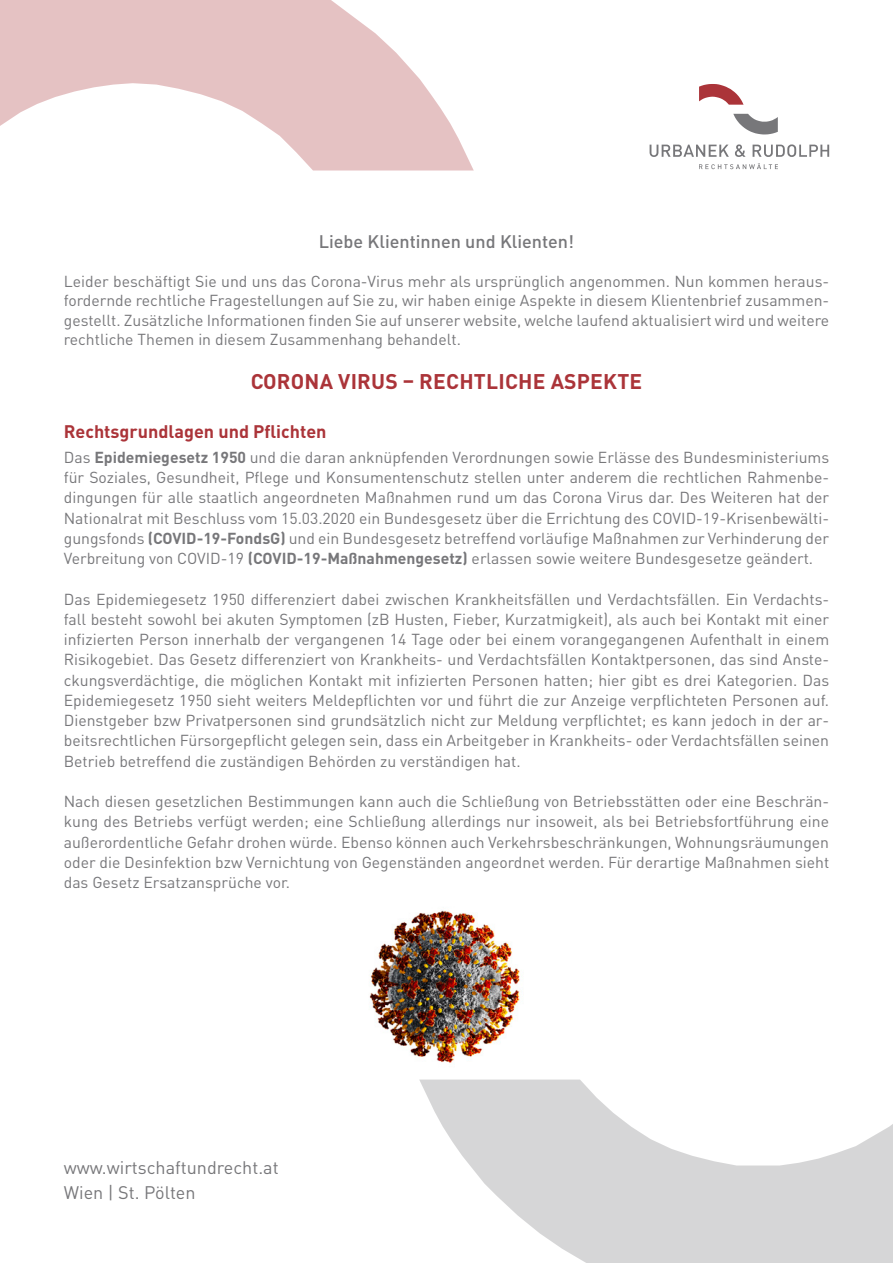
<style>
.page{position:relative;width:893px;height:1263px;background:#fff}
.page>*{position:absolute;margin:0;border:0;box-sizing:border-box;transform-origin:0 0}
.t1{font:700 21px "DIN Pro";letter-spacing:.01em;color:#ab3439}
.t2{font:18px/25.2px "DIN Pro";color:#77777a}
.t3{font:500 18px "DIN Pro";color:#77777a}
.t4{font:700 18px "DIN Pro";color:#ab3439}
.t5{font:15.75px/20.2px "DIN Pro";color:#77777a;text-align:justify}
.s1{font-weight:700}
</style>
<div class="page">
<svg style="left:0;top:0;width:474px;height:171px;fill:#e5c2c3"></svg>
<svg style="left:419px;top:1079px;width:474px;height:184px;fill:#d6d6d7"></svg>
<svg style="left:733px;top:114px;width:45px;height:20px"></svg>
<svg style="left:699px;top:84px;width:45px;height:21px"></svg>
<svg style="left:650px;top:145px;width:79px;height:12px"></svg>
<svg style="left:735px;top:144px;width:11px;height:13px"></svg>
<svg style="left:753px;top:144px;width:76px;height:13px"></svg>
<svg style="left:699px;top:163px;width:79px;height:6px"></svg>
<img style="left:369px;top:910px;width:151px;height:153px">
<p class="t3" style="left:319px;top:229px;width:257px">Liebe Klientinnen und Klienten!</p>
<p class="t5" style="left:64px;top:271px;width:767px;line-height:19.5px">Leider beschäftigt Sie und uns das Corona-Virus mehr als ursprünglich angenommen. Nun kommen heraus&shy;fordernde rechtliche Fragestellungen auf Sie zu, wir haben einige Aspekte in diesem Klientenbrief zusammen&shy;gestellt. Zusätzliche Informationen finden Sie auf unserer website, welche laufend aktualisiert wird und weitere rechtliche Themen in diesem Zusammenhang behandelt.</p>
<p class="t1" style="left:251px;top:367px;width:393px">CORONA VIRUS – RECHTLICHE ASPEKTE</p>
<p class="t4" style="left:64px;top:419px;width:264px">Rechtsgrundlagen und Pflichten</p>
<p class="t5" style="left:64px;top:446px;width:767px">Das <span class="s1">Epidemiegesetz 1950</span> und die daran anknüpfenden Verordnungen sowie Erlässe des Bundesministeriums für Soziales, Gesundheit, Pflege und Konsumentenschutz stellen unter anderem die rechtlichen Rahmenbe&shy;dingungen für alle staatlich angeordneten Maßnahmen rund um das Corona Virus dar. Des Weiteren hat der Nationalrat mit Beschluss vom 15.03.2020 ein Bundesgesetz über die Errichtung des COVID-19-Krisenbewälti&shy;gungsfonds <span class="s1">(COVID-19-FondsG)</span> und ein Bundesgesetz betreffend vorläufige Maßnahmen zur Verhinderung der Verbreitung von COVID-19 <span class="s1">(COVID-19-Maßnahmengesetz)</span> erlassen sowie weitere Bundesgesetze geändert.</p>
<p class="t5" style="left:64px;top:588px;width:767px">Das Epidemiegesetz 1950 differenziert dabei zwischen Krankheitsfällen und Verdachtsfällen. Ein Verdachts&shy;fall besteht sowohl bei akuten Symptomen (zB Husten, Fieber, Kurzatmigkeit), als auch bei Kontakt mit einer infizierten Person innerhalb der vergangenen 14 Tage oder bei einem vorangegangenen Aufenthalt in einem Risikogebiet. Das Gesetz differenziert von Krankheits- und Verdachtsfällen Kontaktpersonen, das sind Anste&shy;ckungsverdächtige, die möglichen Kontakt mit infizierten Personen hatten; hier gibt es drei Kategorien. Das Epidemiegesetz 1950 sieht weiters Meldepflichten vor und führt die zur Anzeige verpflichteten Personen auf.<br>Dienstgeber bzw Privatpersonen sind grundsätzlich nicht zur Meldung verpflichtet; es kann jedoch in der ar&shy;beitsrechtlichen Fürsorgepflicht gelegen sein, dass ein Arbeitgeber in Krankheits- oder Verdachtsfällen seinen Betrieb betreffend die zuständigen Behörden zu verständigen hat.</p>
<p class="t5" style="left:64px;top:791px;width:767px">Nach diesen gesetzlichen Bestimmungen kann auch die Schließung von Betriebsstätten oder eine Beschrän&shy;kung des Betriebs verfügt werden; eine Schließung allerdings nur insoweit, als bei Betriebsfortführung eine außerordentliche Gefahr drohen würde. Ebenso können auch Verkehrsbeschränkungen, Wohnungsräumungen oder die Desinfektion bzw Vernichtung von Gegenständen angeordnet werden. Für derartige Maßnahmen sieht das Gesetz Ersatzansprüche vor.</p>
<p class="t2" style="left:64px;top:1154px;width:216px">www.wirtschaftundrecht.at<br>Wien | St. Pölten</p>
</div>
